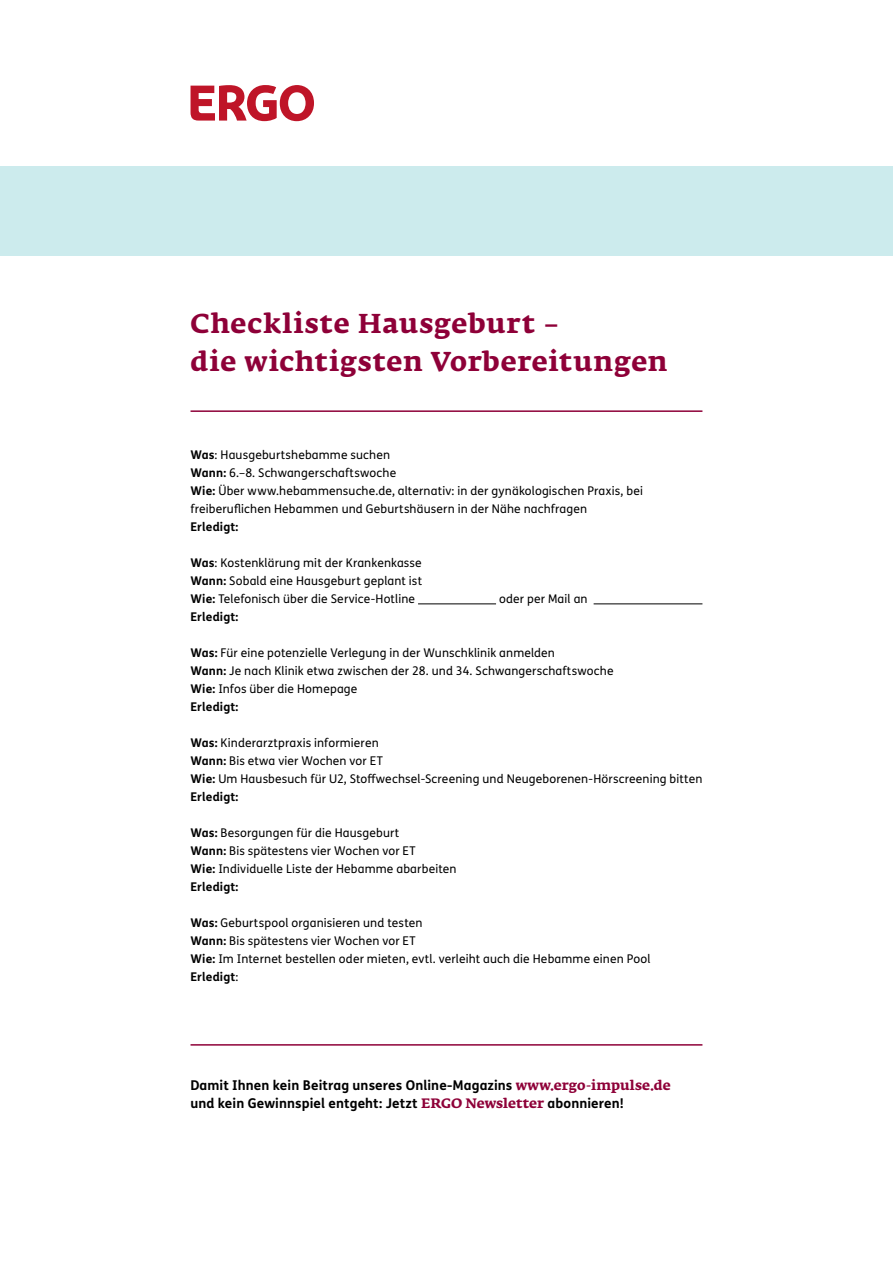
<style>
.page{position:relative;width:893px;height:1263px;background:#fff}
.page>*{position:absolute;margin:0;border:0;box-sizing:border-box;transform-origin:0 0}
.t1{font:700 27px/37.5px "Fedra Serif A Pro";letter-spacing:.035em;color:#8e0038}
.t2{font:700 13.5px/18px "FS Me Pro";letter-spacing:.005em;color:#000}
.t3{font:12px/18px "FS Me Pro";letter-spacing:.01em;color:#000}
.t4{font:700 12px "FS Me Pro";letter-spacing:.01em;color:#000}
.s1{font-weight:700}
.s2{font-family:"Fedra Serif A Pro";color:#8e0038}
</style>
<div class="page">
<hr style="left:418px;top:603px;width:78px;height:1px;background:#000">
<hr style="left:594px;top:603px;width:108px;height:1px;background:#000">
<div style="left:0;top:166px;width:893px;height:89px;background:#ccebed"></div>
<svg style="left:191px;top:85px;width:123px;height:36px"></svg>
<hr style="left:191px;top:410px;width:511px;height:2px;background:#8e0038">
<hr style="left:191px;top:1044px;width:511px;height:2px;background:#8e0038">
<h1 class="t1" style="left:191px;top:305px;width:478px">Checkliste Hausgeburt –<br>die wichtigsten Vorbereitungen</h1>
<p class="t3" style="left:191px;top:446px;width:454px"><span class="s1">Was</span>: Hausgeburtshebamme suchen<br><span class="s1">Wann:</span> 6.–8. Schwangerschaftswoche<br><span class="s1">Wie:</span> Über www.hebammensuche.de, alternativ: in der gynäkologischen Praxis, bei freiberuflichen Hebammen und Geburtshäusern in der Nähe nachfragen</p>
<p class="t4" style="left:191px;top:517px;width:49px">Erledigt:</p>
<p class="t3" style="left:191px;top:554px;width:233px;text-align:justify"><span class="s1">Was</span>: Kostenklärung mit der Krankenkasse <span class="s1">Wann:</span> Sobald eine Hausgeburt geplant ist <span class="s1">Wie:</span> Telefonisch über die Service-Hotline</p>
<p class="t3" style="left:499px;top:590px;width:90px">oder per Mail an</p>
<p class="t4" style="left:191px;top:607px;width:49px">Erledigt:</p>
<p class="t3" style="left:191px;top:644px;width:425px"><span class="s1">Was:</span> Für eine potenzielle Verlegung in der Wunschklinik anmelden<br><span class="s1">Wann:</span> Je nach Klinik etwa zwischen der 28. und 34. Schwangerschaftswoche <span class="s1">Wie:</span> Infos über die Homepage<br><span class="s1">Erledigt:</span></p>
<p class="t3" style="left:191px;top:734px;width:513px"><span class="s1">Was:</span> Kinderarztpraxis informieren<br><span class="s1">Wann:</span> Bis etwa vier Wochen vor ET<br><span class="s1">Wie:</span> Um Hausbesuch für U2, Stoffwechsel-Screening und Neugeborenen-Hörscreening bitten <span class="s1">Erledigt:</span></p>
<p class="t3" style="left:191px;top:824px;width:268px"><span class="s1">Was:</span> Besorgungen für die Hausgeburt<br><span class="s1">Wann:</span> Bis spätestens vier Wochen vor ET<br><span class="s1">Wie:</span> Individuelle Liste der Hebamme abarbeiten <span class="s1">Erledigt:</span></p>
<p class="t3" style="left:191px;top:914px;width:461px"><span class="s1">Was:</span> Geburtspool organisieren und testen<br><span class="s1">Wann:</span> Bis spätestens vier Wochen vor ET<br><span class="s1">Wie:</span> Im Internet bestellen oder mieten, evtl. verleiht auch die Hebamme einen Pool <span class="s1">Erledigt</span>:</p>
<p class="t2" style="left:190px;top:1075px;width:482px">Damit Ihnen kein Beitrag unseres Online-Magazins <span class="s2">www.ergo-impulse.de </span>und kein Gewinnspiel entgeht: Jetzt <span class="s2">ERGO Newsletter</span> abonnieren!</p>
</div>
